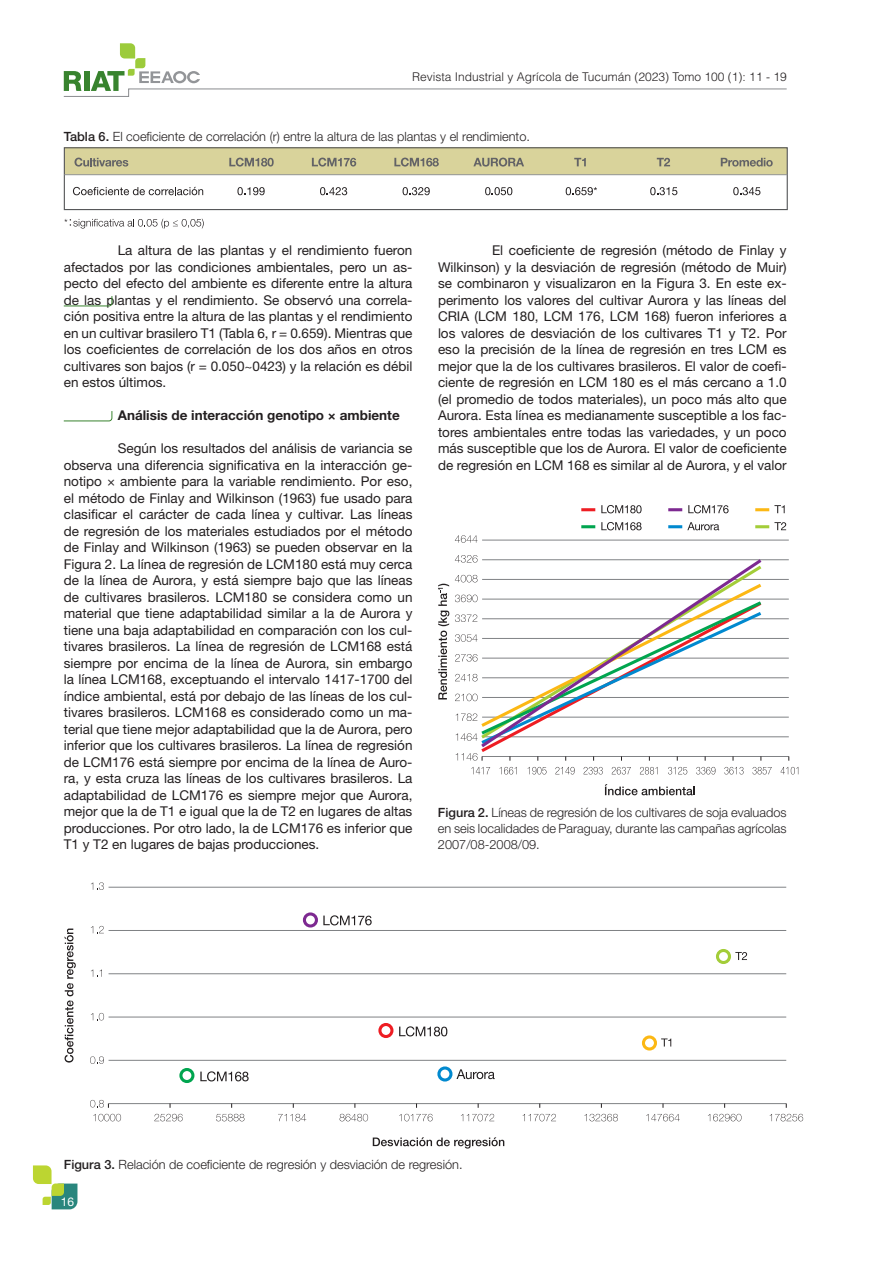
<style>
.page{position:relative;width:893px;height:1263px;background:#fff}
.page>*{position:absolute;margin:0;border:0;box-sizing:border-box;transform-origin:0 0}
.t1{font:13.5px/16.5px "Helvetica Neue LT Std";color:#231f20;text-align:justify}
.t2{font:700 13.5px "Helvetica Neue LT Std";color:#231f20}
.t3{font:300 12.75px/15.9px "Helvetica Neue LT Std";color:#231f20;text-align:justify}
.t4{font:300 12px "Helvetica LT Std";color:#231f20}
.t5{font:12px "Helvetica Neue LT Std";color:#fff}
.s1{font-weight:500}
</style>
<div class="page">
<svg style="left:63px;top:43px;width:724px;height:54px"></svg>
<svg style="left:33px;top:1165px;width:44px;height:44px"></svg>
<svg style="left:63px;top:296px;width:49px;height:10px"></svg>
<div style="left:64px;top:148px;width:723px;height:27px;background:#d9d39b"></div>
<div style="left:64px;top:147px;width:724px;height:63px;border:1px solid #57585a"></div>
<hr style="left:64px;top:174px;width:723px;height:1px;background:#939598">
<svg style="left:73px;top:187px;width:130px;height:8px"></svg>
<svg style="left:74px;top:158px;width:54px;height:9px"></svg>
<svg style="left:237px;top:187px;width:28px;height:8px"></svg>
<svg style="left:229px;top:158px;width:45px;height:9px"></svg>
<svg style="left:320px;top:187px;width:27px;height:8px"></svg>
<svg style="left:312px;top:158px;width:44px;height:9px"></svg>
<svg style="left:394px;top:158px;width:45px;height:9px"></svg>
<svg style="left:403px;top:187px;width:27px;height:8px"></svg>
<svg style="left:485px;top:187px;width:27px;height:8px"></svg>
<svg style="left:473px;top:158px;width:51px;height:9px"></svg>
<svg style="left:566px;top:187px;width:31px;height:8px"></svg>
<svg style="left:574px;top:158px;width:12px;height:8px"></svg>
<svg style="left:650px;top:187px;width:27px;height:8px"></svg>
<svg style="left:657px;top:158px;width:13px;height:8px"></svg>
<svg style="left:733px;top:187px;width:27px;height:8px"></svg>
<svg style="left:721px;top:158px;width:52px;height:9px"></svg>
<svg style="left:64px;top:219px;width:140px;height:10px"></svg>
<hr style="left:482px;top:756px;width:307px;height:1px;background:#808285">
<hr style="left:482px;top:736px;width:307px;height:1px;background:#808285">
<hr style="left:482px;top:717px;width:307px;height:1px;background:#808285">
<hr style="left:482px;top:697px;width:307px;height:1px;background:#808285">
<hr style="left:482px;top:677px;width:307px;height:1px;background:#808285">
<hr style="left:482px;top:658px;width:307px;height:1px;background:#808285">
<hr style="left:482px;top:638px;width:307px;height:1px;background:#808285">
<hr style="left:482px;top:618px;width:307px;height:1px;background:#808285">
<hr style="left:482px;top:599px;width:307px;height:1px;background:#808285">
<hr style="left:482px;top:579px;width:307px;height:1px;background:#808285">
<hr style="left:482px;top:559px;width:307px;height:1px;background:#808285">
<hr style="left:482px;top:540px;width:307px;height:1px;background:#808285">
<svg style="left:455px;top:535px;width:23px;height:8px"></svg>
<svg style="left:455px;top:555px;width:23px;height:8px"></svg>
<svg style="left:438px;top:584px;width:11px;height:115px"></svg>
<svg style="left:605px;top:784px;width:90px;height:11px"></svg>
<svg style="left:687px;top:522px;width:32px;height:8px"></svg>
<hr style="left:668px;top:525px;width:14px;height:3px;background:#0089cf">
<svg style="left:601px;top:522px;width:41px;height:8px"></svg>
<hr style="left:581px;top:525px;width:14px;height:3px;background:#00a54f">
<svg style="left:688px;top:505px;width:41px;height:8px"></svg>
<hr style="left:668px;top:508px;width:14px;height:3px;background:#7d2991">
<svg style="left:774px;top:522px;width:12px;height:8px"></svg>
<hr style="left:755px;top:525px;width:14px;height:3px;background:#a3cd39">
<svg style="left:774px;top:505px;width:11px;height:8px"></svg>
<hr style="left:755px;top:508px;width:14px;height:3px;background:#fcb814">
<svg style="left:601px;top:505px;width:41px;height:8px"></svg>
<hr style="left:581px;top:508px;width:14px;height:3px;background:#ee1d23">
<svg style="left:555px;top:767px;width:20px;height:7px"></svg>
<svg style="left:528px;top:767px;width:18px;height:7px"></svg>
<svg style="left:499px;top:767px;width:18px;height:7px"></svg>
<svg style="left:471px;top:767px;width:19px;height:7px"></svg>
<svg style="left:696px;top:767px;width:19px;height:7px"></svg>
<svg style="left:668px;top:767px;width:19px;height:7px"></svg>
<svg style="left:640px;top:767px;width:17px;height:7px"></svg>
<svg style="left:612px;top:767px;width:19px;height:7px"></svg>
<svg style="left:781px;top:767px;width:17px;height:7px"></svg>
<svg style="left:752px;top:767px;width:20px;height:7px"></svg>
<svg style="left:724px;top:767px;width:20px;height:7px"></svg>
<svg style="left:584px;top:767px;width:19px;height:7px"></svg>
<svg style="left:455px;top:575px;width:307px;height:186px"></svg>
<svg style="left:478px;top:559px;width:287px;height:191px"></svg>
<svg style="left:735px;top:952px;width:12px;height:8px"></svg>
<svg style="left:661px;top:1038px;width:10px;height:8px"></svg>
<hr style="left:109px;top:1103px;width:677px;height:1px;background:#808285">
<hr style="left:109px;top:1060px;width:677px;height:1px;background:#808285">
<hr style="left:109px;top:1017px;width:677px;height:1px;background:#808285">
<hr style="left:109px;top:973px;width:677px;height:1px;background:#808285">
<hr style="left:109px;top:930px;width:677px;height:1px;background:#808285">
<hr style="left:109px;top:887px;width:677px;height:1px;background:#808285">
<svg style="left:91px;top:882px;width:13px;height:8px"></svg>
<svg style="left:91px;top:926px;width:13px;height:7px"></svg>
<svg style="left:91px;top:969px;width:11px;height:8px"></svg>
<svg style="left:91px;top:1013px;width:13px;height:7px"></svg>
<svg style="left:90px;top:1056px;width:14px;height:8px"></svg>
<svg style="left:90px;top:1100px;width:19px;height:8px"></svg>
<svg style="left:216px;top:1114px;width:28px;height:7px"></svg>
<svg style="left:340px;top:1114px;width:28px;height:7px"></svg>
<svg style="left:461px;top:1114px;width:33px;height:7px"></svg>
<svg style="left:154px;top:1114px;width:29px;height:7px"></svg>
<svg style="left:93px;top:1114px;width:28px;height:7px"></svg>
<svg style="left:278px;top:1114px;width:28px;height:7px"></svg>
<svg style="left:399px;top:1114px;width:34px;height:7px"></svg>
<svg style="left:584px;top:1114px;width:34px;height:7px"></svg>
<svg style="left:523px;top:1114px;width:33px;height:7px"></svg>
<svg style="left:646px;top:1114px;width:34px;height:7px"></svg>
<svg style="left:708px;top:1114px;width:33px;height:7px"></svg>
<svg style="left:770px;top:1114px;width:33px;height:7px"></svg>
<svg style="left:65px;top:928px;width:11px;height:134px"></svg>
<svg style="left:373px;top:1137px;width:131px;height:11px"></svg>
<svg style="left:200px;top:1071px;width:49px;height:10px"></svg>
<svg style="left:323px;top:915px;width:49px;height:10px"></svg>
<svg style="left:399px;top:1026px;width:48px;height:10px"></svg>
<svg style="left:456px;top:1069px;width:39px;height:10px"></svg>
<div style="left:303px;top:912px;width:15px;height:15px;border:3px solid #7d2991;border-radius:50%"></div>
<div style="left:179px;top:1068px;width:15px;height:15px;border:3px solid #00a54f;border-radius:50%"></div>
<div style="left:378px;top:1023px;width:15px;height:15px;border:3px solid #ee1d23;border-radius:50%"></div>
<div style="left:437px;top:1066px;width:15px;height:15px;border:3px solid #0089cf;border-radius:50%"></div>
<div style="left:642px;top:1035px;width:15px;height:15px;border:3px solid #fcb814;border-radius:50%"></div>
<div style="left:716px;top:949px;width:15px;height:15px;border:3px solid #a3cd39;border-radius:50%"></div>
<svg style="left:63px;top:411px;width:49px;height:10px"></svg>
<p class="t4" style="left:412px;top:69px;width:376px">Revista Industrial y Agrícola de Tucumán (2023) Tomo 100 (1): 11 - 19</p>
<p class="t3" style="left:64px;top:128px;width:468px"><span class="s1">Tabla 6.</span> El coeficiente de correlación (r) entre la altura de las plantas y el rendimiento.</p>
<p class="t1" style="left:64px;top:242px;width:350px;text-indent:54px">La altura de las plantas y el rendimiento fueron afectados por las condiciones ambientales, pero un as&shy;pecto del efecto del ambiente es diferente entre la altura de las plantas y el rendimiento. Se observó una correla&shy;ción positiva entre la altura de las plantas y el rendimiento en un cultivar brasilero T1 (Tabla 6, r = 0.659). Mientras que los coeficientes de correlación de los dos años en otros cultivares son bajos (r = 0.050~0423) y la relación es débil en estos últimos.</p>
<p class="t2" style="left:118px;top:407px;width:283px">Análisis de interacción genotipo × ambiente</p>
<p class="t1" style="left:64px;top:440px;width:350px;text-indent:54px">Según los resultados del análisis de variancia se observa una diferencia significativa en la interacción ge&shy;notipo × ambiente para la variable rendimiento. Por eso, el método de Finlay and Wilkinson (1963) fue usado para clasificar el carácter de cada línea y cultivar. Las líneas de regresión de los materiales estudiados por el método de Finlay and Wilkinson (1963) se pueden observar en la Figura 2. La línea de regresión de LCM180 está muy cerca de la línea de Aurora, y está siempre bajo que las líneas de cultivares brasileros. LCM180 se considera como un material que tiene adaptabilidad similar a la de Aurora y tiene una baja adaptabilidad en comparación con los cul&shy;tivares brasileros. La línea de regresión de LCM168 está siempre por encima de la línea de Aurora, sin embargo la línea LCM168, exceptuando el intervalo 1417-1700 del índice ambiental, está por debajo de las líneas de los cul&shy;tivares brasileros. LCM168 es considerado como un ma&shy;terial que tiene mejor adaptabilidad que la de Aurora, pero inferior que los cultivares brasileros. La línea de regresión de LCM176 está siempre por encima de la línea de Auro&shy;ra, y esta cruza las líneas de los cultivares brasileros. La adaptabilidad de LCM176 es siempre mejor que Aurora, mejor que la de T1 e igual que la de T2 en lugares de altas producciones. Por otro lado, la de LCM176 es inferior que T1 y T2 en lugares de bajas producciones.</p>
<p class="t1" style="left:438px;top:242px;width:350px;text-indent:54px">El coeficiente de regresión (método de Finlay y Wilkinson) y la desviación de regresión (método de Muir) se combinaron y visualizaron en la Figura 3. En este ex&shy;perimento los valores del cultivar Aurora y las líneas del CRIA (LCM 180, LCM 176, LCM 168) fueron inferiores a los valores de desviación de los cultivares T1 y T2. Por eso la precisión de la línea de regresión en tres LCM es mejor que la de los cultivares brasileros. El valor de coefi&shy;ciente de regresión en LCM 180 es el más cercano a 1.0 (el promedio de todos materiales), un poco más alto que Aurora. Esta línea es medianamente susceptible a los fac&shy;tores ambientales entre todas las variedades, y un poco más susceptible que los de Aurora. El valor de coeficiente de regresión en LCM 168 es similar al de Aurora, y el valor</p>
<p class="t3" style="left:438px;top:804px;width:350px"><span class="s1">Figura 2.</span> Líneas de regresión de los cultivares de soja evaluados en seis localidades de Paraguay, durante las campañas agrícolas 2007/08-2008/09.</p>
<p class="t3" style="left:64px;top:1156px;width:400px"><span class="s1">Figura 3.</span> Relación de coeficiente de regresión y desviación de regresión.</p>
<p class="t5" style="left:61px;top:1195px;width:15px">16</p>
</div>
